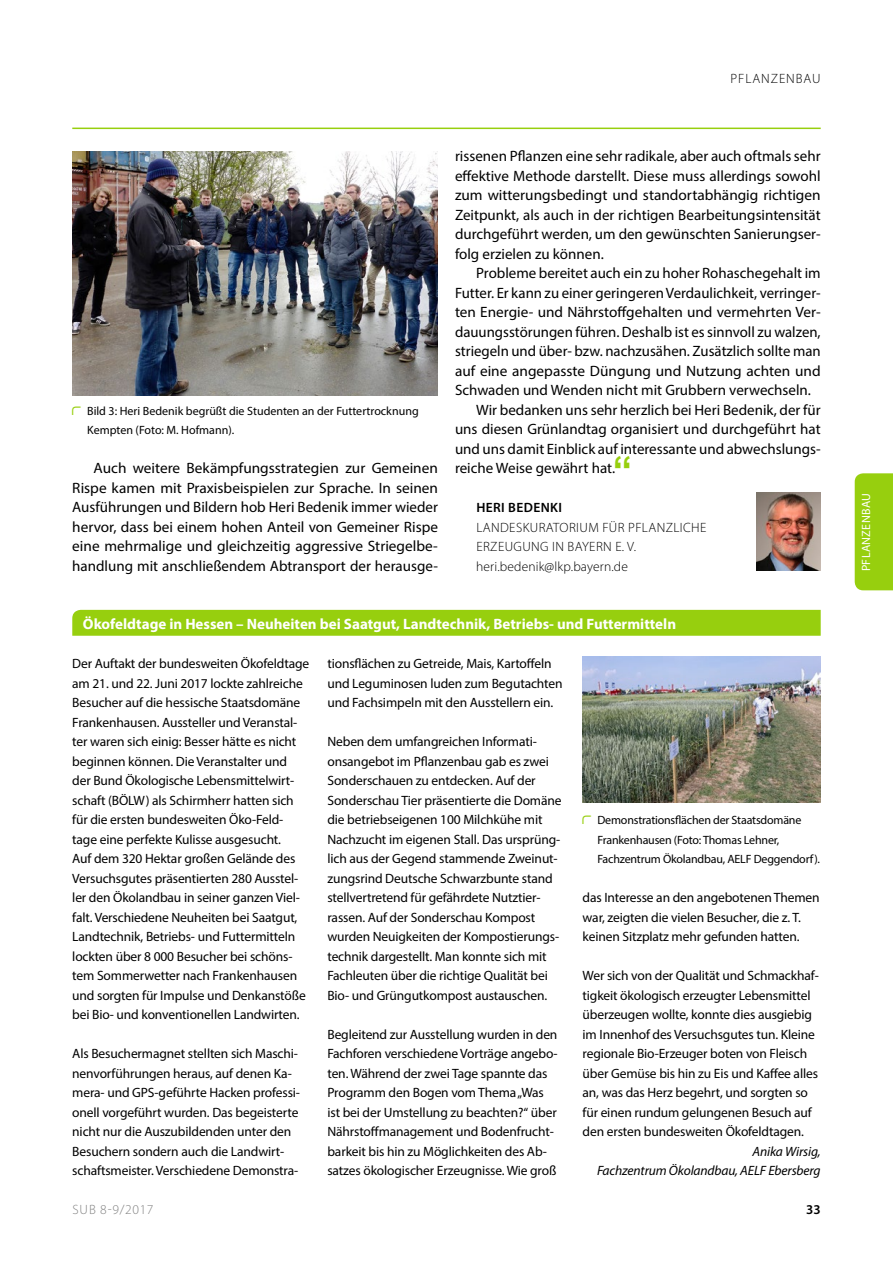
<style>
.page{position:relative;width:893px;height:1263px;background:#fff}
.page>*{position:absolute;margin:0;border:0;box-sizing:border-box;transform-origin:0 0}
.t1{font:700 39px "Arial";color:#97cf0e}
.P__Fliesstext{font:15px/19.5px "Myriad Pro";color:#000;text-align:justify}
.H2__Headline_Buchem{font:700 15px "Myriad Pro";color:#fff}
.P__BuchSchwarzesBre{font:13.5px/19.5px "Myriad Pro";letter-spacing:-.01em;color:#000}
.P__A_Adresse{font:300 13.5px/19.5px "Myriad Pro";letter-spacing:.03em;color:#000}
.P__BuchSchwarzesBre-2{font:italic 13.5px "Myriad Pro";letter-spacing:-.01em;color:#000}
.P__A_E_Mail{font:300 13.5px "Myriad Pro";letter-spacing:.01em;color:#000}
.P__A_Autor_AbstandV{font:600 13.5px "Myriad Pro";letter-spacing:.03em;color:#000}
.t2{font:300 13.5px "Myriad Pro";letter-spacing:.05em;color:#818181}
.P_Listenfunktion__B{font:12px/19.5px "Myriad Pro";letter-spacing:-.015em;color:#000}
.t3{font:12px "Myriad Pro";color:#fff}
.s1{font-family:"Fueak Bogen";color:#97cf0e}
</style>
<div class="page">
<hr style="left:72px;top:128px;width:749px;height:1px;background:#97cf0e">
<div style="left:855px;top:473px;width:38px;height:117px;background:#97cf0e"></div>
<img style="left:757px;top:492px;width:64px;height:78px">
<img style="left:72px;top:152px;width:366px;height:243px">
<div style="left:72px;top:610px;width:749px;height:26px;background:#97cf0e"></div>
<img style="left:583px;top:657px;width:238px;height:146px">
<p class="P__A_Adresse" style="left:730px;top:69px;width:17px">Pflanzenbau</p>
<p class="P_Listenfunktion__B" style="left:87px;top:401px;width:333px;text-indent:-15px"><span class="s1">→</span> Bild 3: Heri Bedenik begrüßt die Studenten an der Futtertrocknung<br>Kempten (Foto: M. Hofmann).</p>
<p class="P__Fliesstext" style="left:72px;top:458px;width:367px;text-indent:21px">Auch weitere Bekämpfungsstrategien zur Gemeinen Rispe kamen mit Praxisbeispielen zur Sprache. In seinen Ausführungen und Bildern hob Heri Bedenik immer wieder hervor, dass bei einem hohen Anteil von Gemeiner Rispe eine mehrmalige und gleichzeitig aggressive Striegelbe&shy;handlung mit anschließendem Abtransport der herausge-</p>
<p class="P__Fliesstext" style="left:455px;top:146px;width:367px">rissenen Pflanzen eine sehr radikale, aber auch oftmals sehr effektive Methode darstellt. Diese muss allerdings sowohl zum witterungsbedingt und standortabhängig richtigen Zeitpunkt, als auch in der richtigen Bearbeitungsintensität durchgeführt werden, um den gewünschten Sanierungser&shy;folg erzielen zu können.</p>
<p class="P__Fliesstext" style="left:455px;top:263px;width:367px;text-indent:21px">Probleme bereitet auch ein zu hoher Rohaschegehalt im Futter. Er kann zu einer geringeren Verdaulichkeit, verringer&shy;ten Energie- und Nährstoffgehalten und vermehrten Ver&shy;dauungsstörungen führen. Deshalb ist es sinnvoll zu walzen, striegeln und über- bzw. nachzusähen. Zusätzlich sollte man auf eine angepasste Düngung und Nutzung achten und Schwaden und Wenden nicht mit Grubbern verwechseln.</p>
<p class="P__Fliesstext" style="left:455px;top:400px;width:367px;text-indent:21px">Wir bedanken uns sehr herzlich bei Heri Bedenik, der für uns diesen Grünlandtag organisiert und durchgeführt hat und uns damit Einblick auf interessante und abwechslungs&shy;reiche Weise gewährt hat.</p>
<p class="P__A_Autor_AbstandV" style="left:476px;top:499px;width:87px">HERI BEDENKI</p>
<p class="P__A_Adresse" style="left:476px;top:517px;width:232px">LANDESKURATORIUM FÜR PFLANZLICHE<br>ERZEUGUNG IN BAYERN E. V.</p>
<p class="P__A_E_Mail" style="left:476px;top:558px;width:153px">heri.bedenik@lkp.bayern.de</p>
<h1 class="t1" style="left:613px;top:444px;width:21px">“</h1>
<h2 class="H2__Headline_Buchem" style="left:83px;top:614px;width:595px">Ökofeldtage in Hessen – Neuheiten bei Saatgut, Landtechnik, Betriebs- und Futtermitteln</h2>
<p class="P__BuchSchwarzesBre" style="left:327px;top:654px;width:237px">tionsflächen zu Getreide, Mais, Kartoffeln und Leguminosen luden zum Begutachten und Fachsimpeln mit den Ausstellern ein.</p>
<p class="P__BuchSchwarzesBre" style="left:327px;top:732px;width:236px">Neben dem umfangreichen Informati&shy;onsangebot im Pflanzenbau gab es zwei Sonderschauen zu entdecken. Auf der Sonderschau Tier präsentierte die Domäne die betriebseigenen 100 Milchkühe mit Nachzucht im eigenen Stall. Das ursprüng&shy;lich aus der Gegend stammende Zweinut&shy;zungsrind Deutsche Schwarzbunte stand stellvertretend für gefährdete Nutztier&shy;rassen. Auf der Sonderschau Kompost wurden Neuigkeiten der Kompostierungs&shy;technik dargestellt. Man konnte sich mit Fachleuten über die richtige Qualität bei Bio- und Grüngutkompost austauschen.</p>
<p class="P__BuchSchwarzesBre" style="left:327px;top:1024px;width:232px">Begleitend zur Ausstellung wurden in den Fachforen verschiedene Vorträge angebo&shy;ten. Während der zwei Tage spannte das Programm den Bogen vom Thema „Was ist bei der Umstellung zu beachten?“ über Nährstoffmanagement und Bodenfrucht&shy;barkeit bis hin zu Möglichkeiten des Ab&shy;satzes ökologischer Erzeugnisse. Wie groß</p>
<p class="P__BuchSchwarzesBre" style="left:72px;top:654px;width:238px">Der Auftakt der bundesweiten Ökofeldtage am 21. und 22. Juni 2017 lockte zahlreiche Besucher auf die hessische Staatsdomäne Frankenhausen. Aussteller und Veranstal&shy;ter waren sich einig: Besser hätte es nicht beginnen können. Die Veranstalter und<br>der Bund Ökologische Lebensmittelwirt&shy;schaft (BÖLW) als Schirmherr hatten sich für die ersten bundesweiten Öko-Feld&shy;tage eine perfekte Kulisse ausgesucht.<br>Auf dem 320 Hektar großen Gelände des Versuchsgutes präsentierten 280 Ausstel&shy;ler den Ökolandbau in seiner ganzen Viel&shy;falt. Verschiedene Neuheiten bei Saatgut, Landtechnik, Betriebs- und Futtermitteln lockten über 8 000 Besucher bei schöns&shy;tem Sommerwetter nach Frankenhausen und sorgten für Impulse und Denkanstöße bei Bio- und konventionellen Landwirten.</p>
<p class="P__BuchSchwarzesBre" style="left:72px;top:1044px;width:229px">Als Besuchermagnet stellten sich Maschi&shy;nenvorführungen heraus, auf denen Ka&shy;mera- und GPS-geführte Hacken professi&shy;onell vorgeführt wurden. Das begeisterte nicht nur die Auszubildenden unter den Besuchern sondern auch die Landwirt&shy;schaftsmeister. Verschiedene Demonstra-</p>
<p class="P_Listenfunktion__B" style="left:597px;top:810px;width:224px;text-indent:-15px"><span class="s1">→</span> Demonstrationsflächen der Staatsdomäne<br>Frankenhausen (Foto: Thomas Lehner,<br>Fachzentrum Ökolandbau, AELF Deggendorf).</p>
<p class="P__BuchSchwarzesBre" style="left:583px;top:888px;width:239px">das Interesse an den angebotenen Themen war, zeigten die vielen Besucher, die z. T. keinen Sitzplatz mehr gefunden hatten.</p>
<p class="P__BuchSchwarzesBre" style="left:583px;top:966px;width:238px">Wer sich von der Qualität und Schmackhaf&shy;tigkeit ökologisch erzeugter Lebensmittel überzeugen wollte, konnte dies ausgiebig im Innenhof des Versuchsgutes tun. Kleine regionale Bio-Erzeuger boten von Fleisch über Gemüse bis hin zu Eis und Kaffee alles an, was das Herz begehrt, und sorgten so für einen rundum gelungenen Besuch auf den ersten bundesweiten Ökofeldtagen.</p>
<p class="P__BuchSchwarzesBre-2" style="left:752px;top:1143px;width:70px">Anika Wirsig,</p>
<p class="P__BuchSchwarzesBre-2" style="left:597px;top:1162px;width:225px">Fachzentrum Ökolandbau, AELF Ebersberg</p>
<p class="t2" style="left:72px;top:1202px;width:83px">SUB 8-9/2017</p>
<p class="P__A_Autor_AbstandV" style="left:806px;top:1201px;width:16px">33</p>
<p class="t3" style="left:859px;top:571px;width:78px;rotate:-90deg">Pflanzenbau</p>
</div>
